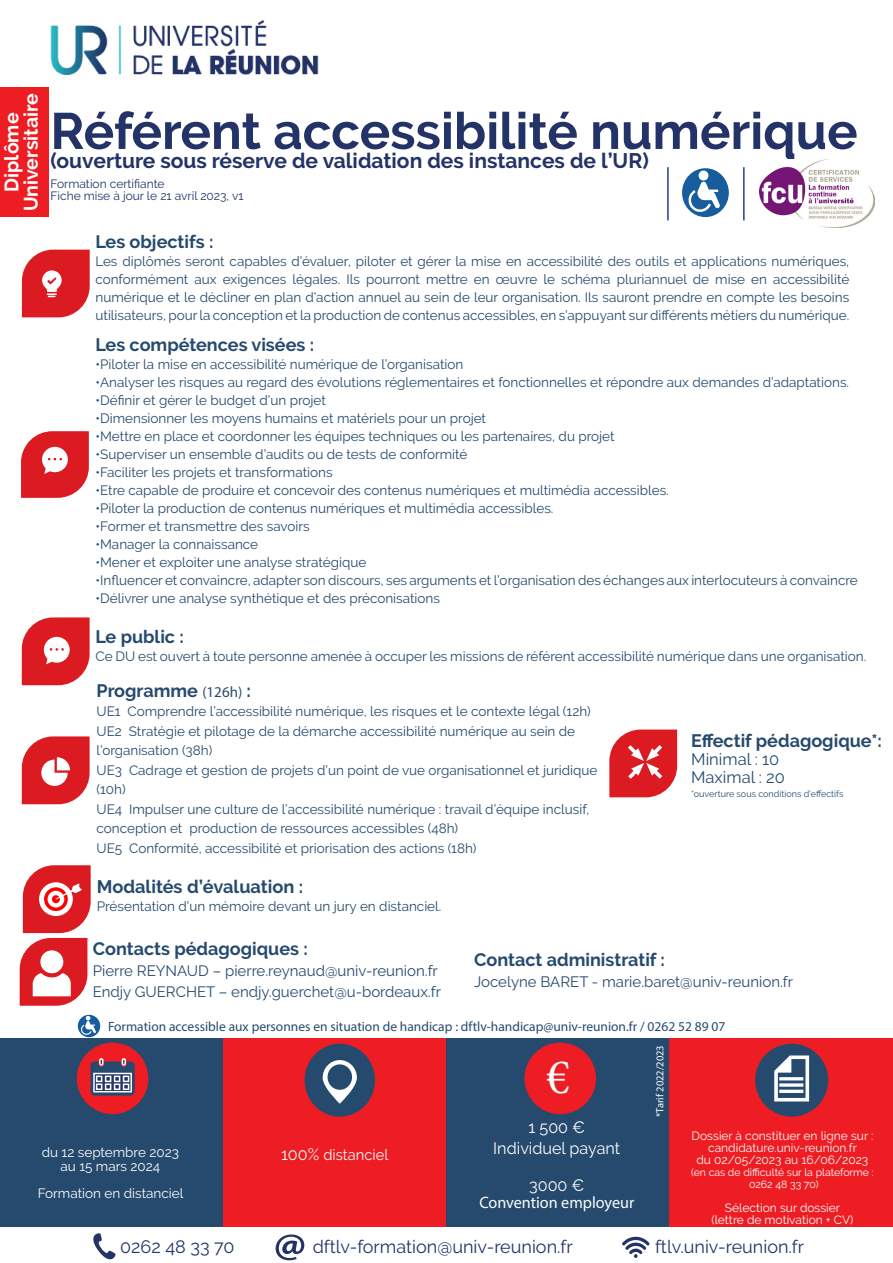
<style>
.page{position:relative;width:893px;height:1263px;background:#fff}
.page>*{position:absolute;margin:0;border:0;box-sizing:border-box;transform-origin:0 0}
.t1{font:700 51px "Raleway";color:#233367}
.t2{font:49.5px "Minion Pro";color:#fff}
.t3{font:700 21px "Raleway";color:#233367}
.t4{font:700 19.5px "Raleway";color:#fff}
.t5{font:700 18.15px "Raleway";color:#264a6e}
.t6{font:700 18px "Raleway";color:#264a6e}
.t7{font:18px "Raleway";color:#233367}
.t8{font:18px "Raleway";color:#fff;scale:1.17 1}
.t9{font:16.5px "Raleway";color:#fcfcfc}
.t10{font:16.5px "Raleway";color:#264a6e}
.t11{font:16.5px "Myriad Pro";color:#fcfcfc}
.t12{font:15px "Raleway";color:#264a6e}
.t13{font:15px "Raleway";color:#fcfcfc}
.t14{font:13.5px/18px "Raleway";color:#264a6e}
.t15{font:13.5px "Myriad Pro";color:#264a6e}
.t16{font:13.5px "Raleway";color:#fcfcfc}
.t17{font:12px "Raleway";color:#fcfcfc}
.t18{font:12px "Raleway";color:#233367}
.t19{font:12px "Raleway";color:#fff}
.t20{font:10.5px "Raleway";color:#fff}
.t21{font:10.5px "Myriad Pro";color:#fff}
.t22{font:9px "Raleway";color:#264a6e}
.s1{font-family:"Myriad Pro";font-weight:400;font-size:15px}
.s2{font-size:16.5px}
</style>
<div class="page">
<img style="left:30px;top:20px;width:289px;height:68px">
<svg style="left:22px;top:250px;width:68px;height:67px;background:#e03f45"></svg>
<div style="left:0;top:88px;width:49px;height:129px;background:#ee1d23"></div>
<div style="left:0;top:1039px;width:223px;height:188px;background:#264a6e"></div>
<div style="left:223px;top:1039px;width:223px;height:188px;background:#ee1d23"></div>
<div style="left:446px;top:1039px;width:223px;height:188px;background:#264a6e"></div>
<div style="left:669px;top:1039px;width:224px;height:188px;background:#ee1d23"></div>
<div style="left:77px;top:1042px;width:71px;height:72px;background:#ee1d23;border-radius:50%"></div>
<svg style="left:91px;top:1058px;width:44px;height:37px;background:#76728d"></svg>
<div style="left:305px;top:1044px;width:70px;height:73px;background:#264a6e;border-radius:50%"></div>
<svg style="left:323px;top:1060px;width:34px;height:44px"></svg>
<div style="left:328px;top:1064px;width:24px;height:26px;background:#264a6e;border-radius:50%"></div>
<div style="left:524px;top:1042px;width:72px;height:72px;background:#ee1d23;border-radius:50%"></div>
<div style="left:755px;top:1044px;width:73px;height:73px;background:#264a6e;border-radius:50%"></div>
<svg style="left:774px;top:1055px;width:36px;height:47px"></svg>
<div style="left:779px;top:1077px;width:24px;height:3px;background:#fff;border:2px solid #fff"></div>
<svg style="left:779px;top:1083px;width:24px;height:4px"></svg>
<hr style="left:779px;top:1090px;width:24px;height:3px;background:#fff">
<svg style="left:22px;top:617px;width:68px;height:68px"></svg>
<svg style="left:93px;top:1233px;width:23px;height:26px"></svg>
<svg style="left:276px;top:1234px;width:28px;height:26px"></svg>
<svg style="left:622px;top:1237px;width:27px;height:21px"></svg>
<svg style="left:22px;top:736px;width:68px;height:68px"></svg>
<svg style="left:20px;top:865px;width:71px;height:141px"></svg>
<svg style="left:609px;top:729px;width:68px;height:68px;background:#e14349"></svg>
<div style="left:78px;top:1015px;width:22px;height:22px;background:#175d9e;border-radius:50%"></div>
<svg style="left:80px;top:1016px;width:16px;height:19px"></svg>
<svg style="left:21px;top:431px;width:68px;height:67px"></svg>
<div style="left:682px;top:168px;width:47px;height:49px;background:#175d9e;border-radius:50%"></div>
<svg style="left:687px;top:182px;width:33px;height:30px"></svg>
<div style="left:699px;top:171px;width:9px;height:10px;background:#fff;border-radius:50%"></div>
<hr style="left:667px;top:167px;width:2px;height:53px;background:#253f8e">
<hr style="left:743px;top:167px;width:2px;height:53px;background:#253f8e">
<img style="left:759px;top:160px;width:116px;height:68px">
<p class="t4" style="left:20px;top:211px;width:119px;rotate:-90deg">Universitaire</p>
<p class="t4" style="left:0;top:192px;width:81px;rotate:-90deg">Diplôme</p>
<p class="t1" style="left:50px;top:102px;width:809px">Référent accessibilité numérique</p>
<p class="t3" style="left:50px;top:149px;width:600px">(ouverture sous réserve de validation des instances de l’UR)</p>
<p class="t18" style="left:50px;top:177px;width:116px">Formation certifiante</p>
<p class="t18" style="left:50px;top:189px;width:195px">Fiche mise à jour le 21 avril 2023, v1</p>
<p class="t6" style="left:95px;top:231px;width:120px">Les objectifs :</p>
<p class="t14" style="left:95px;top:252px;width:755px;text-align:justify">Les diplômés seront capables d’évaluer, piloter et gérer la mise en accessibilité des outils et applications numériques, conformément aux exigences légales. Ils pourront mettre en œuvre le schéma pluriannuel de mise en accessibilité numérique et le décliner en plan d’action annuel au sein de leur organisation. Ils sauront prendre en compte les besoins utilisateurs, pour la conception et la production de contenus accessibles, en s’appuyant sur différents métiers du numérique.</p>
<p class="t6" style="left:95px;top:335px;width:220px">Les compétences visées :</p>
<p class="t14" style="left:95px;top:355px;width:369px">•Piloter la mise en accessibilité numérique de l’organisation</p>
<p class="t14" style="left:95px;top:373px;width:755px">•Analyser les risques au regard des évolutions réglementaires et fonctionnelles et répondre aux demandes d’adaptations.</p>
<p class="t14" style="left:95px;top:391px;width:232px">•Définir et gérer le budget d’un projet</p>
<p class="t14" style="left:95px;top:409px;width:392px">•Dimensionner les moyens humains et matériels pour un projet</p>
<p class="t14" style="left:95px;top:427px;width:521px">•Mettre en place et coordonner les équipes techniques ou les partenaires, du projet</p>
<p class="t14" style="left:95px;top:445px;width:373px">•Superviser un ensemble d’audits ou de tests de conformité</p>
<p class="t14" style="left:95px;top:463px;width:239px">•Faciliter les projets et transformations</p>
<p class="t14" style="left:95px;top:481px;width:575px">•Etre capable de produire et concevoir des contenus numériques et multimédia accessibles.</p>
<p class="t14" style="left:95px;top:499px;width:459px">•Piloter la production de contenus numériques et multimédia accessibles.</p>
<p class="t14" style="left:95px;top:517px;width:216px">•Former et transmettre des savoirs</p>
<p class="t14" style="left:95px;top:535px;width:164px">•Manager la connaissance</p>
<p class="t14" style="left:95px;top:553px;width:272px">•Mener et exploiter une analyse stratégique</p>
<p class="t14" style="left:95px;top:571px;width:764px">•Influencer et convaincre, adapter son discours, ses arguments et l’organisation des échanges aux interlocuteurs à convaincre</p>
<p class="t14" style="left:95px;top:589px;width:346px">•Délivrer une analyse synthétique et des préconisations</p>
<p class="t6" style="left:95px;top:626px;width:90px">Le public :</p>
<p class="t14" style="left:95px;top:647px;width:772px">Ce DU est ouvert à toute personne amenée à occuper les missions de référent accessibilité numérique dans une organisation.</p>
<p class="t6" style="left:97px;top:680px;width:156px">Programme <span class="s1">(126h)</span> :</p>
<p class="t14" style="left:97px;top:702px;width:496px">UE1 Comprendre l’accessibilité numérique, les risques et le contexte légal (12h)</p>
<p class="t14" style="left:97px;top:721px;width:480px;line-height:19.5px">UE2 Stratégie et pilotage de la démarche accessibilité numérique au sein de l’organisation (38h)</p>
<p class="t14" style="left:97px;top:760px;width:502px;line-height:19.5px">UE3 Cadrage et gestion de projets d’un point de vue organisationnel et juridique (10h)</p>
<p class="t14" style="left:97px;top:799px;width:494px;line-height:19.5px">UE4 Impulser une culture de l’accessibilité numérique : travail d’équipe inclusif, conception et production de ressources accessibles (48h)</p>
<p class="t14" style="left:97px;top:839px;width:382px">UE5 Conformité, accessibilité et priorisation des actions (18h)</p>
<p class="t5" style="left:97px;top:876px;width:208px">Modalités d’évaluation :</p>
<p class="t14" style="left:97px;top:897px;width:346px">Présentation d’un mémoire devant un jury en distanciel.</p>
<p class="t6" style="left:691px;top:730px;width:192px">Effectif pédagogique*:</p>
<p class="t10" style="left:691px;top:750px;width:90px">Minimal : 10</p>
<p class="t10" style="left:691px;top:768px;width:95px">Maximal : 20</p>
<p class="t22" style="left:691px;top:788px;width:154px">*ouverture sous conditions d’effectifs</p>
<p class="t6" style="left:93px;top:938px;width:217px">Contacts pédagogiques :</p>
<p class="t12" style="left:93px;top:962px;width:347px">Pierre REYNAUD – pierre.reynaud@univ-reunion.fr</p>
<p class="t12" style="left:93px;top:983px;width:350px">Endjy GUERCHET – endjy.guerchet@u-bordeaux.fr</p>
<p class="t6" style="left:474px;top:949px;width:192px">Contact administratif :</p>
<p class="t12" style="left:474px;top:973px;width:321px">Jocelyne BARET - marie.baret@univ-reunion.fr</p>
<p class="t15" style="left:108px;top:1018px;width:619px">Formation accessible aux personnes en situation de handicap : dftlv-handicap@univ-reunion.fr / 0262 52 89 07</p>
<p class="t21" style="left:653px;top:1117px;width:73px;rotate:-90deg">*Tarif 2022/2023</p>
<p class="t2" style="left:546px;top:1044px;width:25px">€</p>
<p class="t16" style="left:42px;top:1144px;width:139px">du 12 septembre 2023</p>
<p class="t16" style="left:61px;top:1158px;width:101px">au 15 mars 2024</p>
<p class="t16" style="left:38px;top:1185px;width:147px">Formation en distanciel</p>
<p class="t13" style="left:281px;top:1146px;width:109px"><span class="s2">100%</span> distanciel</p>
<p class="t9" style="left:528px;top:1117px;width:58px">1 500 €</p>
<p class="t9" style="left:493px;top:1138px;width:129px">Individuel payant</p>
<p class="t9" style="left:529px;top:1176px;width:57px">3000 €</p>
<p class="t11" style="left:479px;top:1192px;width:157px">Convention employeur</p>
<p class="t17" style="left:692px;top:1128px;width:183px">Dossier à constituer en ligne sur :</p>
<p class="t17" style="left:708px;top:1140px;width:150px">candidature.univ-reunion.fr</p>
<p class="t17" style="left:696px;top:1152px;width:173px">du 02/05/2023 au 16/06/2023</p>
<p class="t20" style="left:691px;top:1166px;width:184px">(en cas de difficulté sur la plateforme :</p>
<p class="t20" style="left:749px;top:1178px;width:71px">0262 48 33 70)</p>
<p class="t19" style="left:725px;top:1200px;width:117px">Sélection sur dossier</p>
<p class="t19" style="left:711px;top:1212px;width:143px">(lettre de motivation + CV)</p>
<p class="t8" style="left:744px;top:1203px;width:116px">0262 48 33 70</p>
<p class="t7" style="left:120px;top:1236px;width:116px">0262 48 33 70</p>
<p class="t7" style="left:313px;top:1236px;width:262px">dftlv-formation@univ-reunion.fr</p>
<p class="t7" style="left:655px;top:1236px;width:151px">ftlv.univ-reunion.fr</p>
</div>
